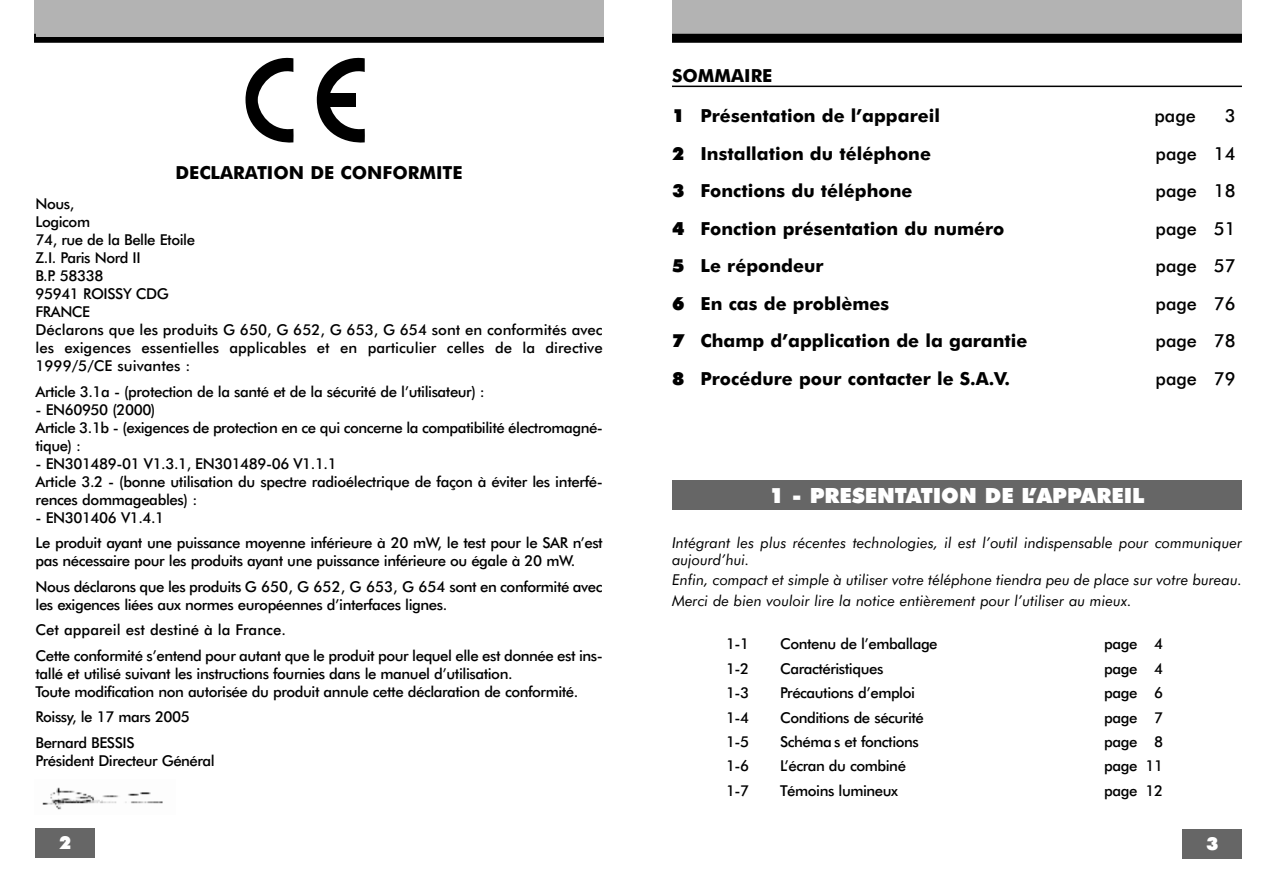
<style>
.page{position:relative;width:1276px;height:893px;background:#fff}
.page>*{position:absolute;margin:0;border:0;box-sizing:border-box;transform-origin:0 0}
.t1{font:900 21px "Futura BT";color:#fff}
.t2{font:700 18px "Futura BT";color:#000}
.t3{font:500 18px "Futura BT";color:#000}
.t4{font:900 18px "Futura BT";color:#fff}
.t5{font:500 15px/18px "Futura BT";letter-spacing:-.03em;color:#000}
.t6{font:italic 15px/16.5px "Futura BT";color:#000}
.t7{font:500 15px/18px "Futura BT";color:#000}
.s1{font-weight:900}
.s2{color:#fff}
</style>
<div class="page">
<svg style="left:34px;top:34px;width:570px;height:9px;background:#212121"></svg>
<div style="left:1182px;top:829px;width:60px;height:30px;background:#666"></div>
<div style="left:672px;top:0;width:570px;height:38px;background:#b3b3b3"></div>
<div style="left:672px;top:34px;width:570px;height:9px;background:#000"></div>
<hr style="left:672px;top:86px;width:570px;height:1px;background:#000">
<div style="left:36px;top:828px;width:59px;height:29px;background:#666"></div>
<div style="left:36px;top:0;width:567px;height:36px;background:#b3b3b3"></div>
<svg style="left:316px;top:57px;width:49px;height:86px"></svg>
<svg style="left:245px;top:57px;width:49px;height:86px"></svg>
<img style="left:42px;top:787px;width:121px;height:23px">
<div style="left:672px;top:480px;width:570px;height:30px;background:#666"></div>
<p class="t2" style="left:175px;top:166px;width:289px">DECLARATION DE CONFORMITE</p>
<p class="t7" style="left:36px;top:196px;width:569px">Nous,<br>Logicom<br>74, rue de la Belle Etoile<br>Z.I. Paris Nord II<br>B.P. 58338<br>95941 ROISSY CDG<br>FRANCE<br>Déclarons que les produits G 650, G 652, G 653, G 654 sont en conformités avec les exigences essentielles applicables et en particulier celles de la directive<br>1999/5/CE suivantes :</p>
<p class="t5" style="left:36px;top:384px;width:451px">Article 3.1a - (protection de la santé et de la sécurité de l’utilisateur) :</p>
<p class="t5" style="left:36px;top:402px;width:569px">- EN60950 (2000)<br>Article 3.1b - (exigences de protection en ce qui concerne la compatibilité électromagné&shy;tique) :</p>
<p class="t5" style="left:36px;top:456px;width:569px">- EN301489-01 V1.3.1, EN301489-06 V1.1.1<br>Article 3.2 - (bonne utilisation du spectre radioélectrique de façon à éviter les interfé&shy;rences dommageables) :</p>
<p class="t5" style="left:36px;top:506px;width:569px;line-height:25.5px">- EN301406 V1.4.1<br>Le produit ayant une puissance moyenne inférieure à 20 mW, le test pour le SAR n’est</p>
<p class="t5" style="left:36px;top:549px;width:568px;line-height:25.5px">pas nécessaire pour les produits ayant une puissance inférieure ou égale à 20 mW.<br>Nous déclarons que les produits G 650, G 652, G 653, G 654 sont en conformité avec</p>
<p class="t5" style="left:36px;top:593px;width:569px;line-height:25.5px">les exigences liées aux normes européennes d’interfaces lignes.<br>Cet appareil est destiné à la France.<br>Cette conformité s’entend pour autant que le produit pour lequel elle est donnée est ins-</p>
<p class="t5" style="left:36px;top:666px;width:544px">tallé et utilisé suivant les instructions fournies dans le manuel d’utilisation.<br>Toute modification non autorisée du produit annule cette déclaration de conformité.</p>
<p class="t5" style="left:36px;top:705px;width:156px;line-height:25.5px">Roissy, le 17 mars 2005<br>Bernard BESSIS</p>
<p class="t5" style="left:36px;top:753px;width:181px">Président Directeur Général</p>
<p class="t4" style="left:59px;top:835px;width:14px">2</p>
<p class="t2" style="left:672px;top:68px;width:102px">SOMMAIRE</p>
<p class="t2" style="left:672px;top:109px;width:269px"><span class="s1">1</span> Présentation de l’appareil</p>
<p class="t3" style="left:1154px;top:109px;width:83px">page <span class="s2">0</span> 3</p>
<p class="t2" style="left:672px;top:146px;width:260px"><span class="s1">2</span> Installation du téléphone</p>
<p class="t3" style="left:1155px;top:146px;width:82px">page <span class="s2">0</span>14</p>
<p class="t2" style="left:672px;top:184px;width:242px"><span class="s1">3</span> Fonctions du téléphone</p>
<p class="t3" style="left:1155px;top:184px;width:82px">page <span class="s2">0</span>18</p>
<p class="t2" style="left:672px;top:221px;width:334px"><span class="s1">4</span> Fonction présentation du numéro</p>
<p class="t3" style="left:1155px;top:221px;width:82px">page <span class="s2">0</span>51</p>
<p class="t2" style="left:672px;top:259px;width:153px"><span class="s1">5</span> Le répondeur</p>
<p class="t3" style="left:1155px;top:259px;width:82px">page <span class="s2">0</span>57</p>
<p class="t2" style="left:672px;top:296px;width:219px"><span class="s1">6</span> En cas de problèmes</p>
<p class="t3" style="left:1155px;top:296px;width:82px">page <span class="s2">0</span>76</p>
<p class="t2" style="left:672px;top:334px;width:357px"><span class="s1">7</span> Champ d’application de la garantie</p>
<p class="t3" style="left:1155px;top:334px;width:82px">page <span class="s2">0</span>78</p>
<p class="t2" style="left:672px;top:371px;width:339px"><span class="s1">8</span> Procédure pour contacter le S.A.V.</p>
<p class="t3" style="left:1155px;top:371px;width:82px">page <span class="s2">0</span>79</p>
<h1 class="t1" style="left:769px;top:487px;width:377px">1 - PRESENTATION DE L’APPAREIL</h1>
<p class="t6" style="left:672px;top:536px;width:571px">Intégrant les plus récentes technologies, il est l’outil indispensable pour communiquer aujourd’hui.</p>
<p class="t6" style="left:672px;top:571px;width:571px;line-height:20.7px">Enfin, compact et simple à utiliser votre téléphone tiendra peu de place sur votre bureau.<br>Merci de bien vouloir lire la notice entièrement pour l’utiliser au mieux.</p>
<p class="t5" style="left:726px;top:636px;width:25px">1-1</p>
<p class="t5" style="left:780px;top:636px;width:159px">Contenu de l’emballage</p>
<p class="t5" style="left:1104px;top:636px;width:60px">page 4</p>
<p class="t5" style="left:726px;top:661px;width:25px">1-2</p>
<p class="t5" style="left:780px;top:661px;width:105px">Caractéristiques</p>
<p class="t5" style="left:1104px;top:661px;width:61px">page 4</p>
<p class="t5" style="left:726px;top:685px;width:25px">1-3</p>
<p class="t5" style="left:780px;top:685px;width:136px">Précautions d’emploi</p>
<p class="t5" style="left:1104px;top:685px;width:61px">page 6</p>
<p class="t5" style="left:726px;top:709px;width:25px">1-4</p>
<p class="t5" style="left:780px;top:709px;width:145px">Conditions de sécurité</p>
<p class="t5" style="left:1104px;top:709px;width:61px">page 7</p>
<p class="t5" style="left:726px;top:734px;width:25px">1-5</p>
<p class="t5" style="left:780px;top:734px;width:140px">Schéma s et fonctions</p>
<p class="t5" style="left:1104px;top:734px;width:60px">page 8</p>
<p class="t5" style="left:726px;top:758px;width:25px">1-6</p>
<p class="t5" style="left:780px;top:758px;width:127px">L’écran du combiné</p>
<p class="t5" style="left:1104px;top:758px;width:61px">page 11</p>
<p class="t5" style="left:726px;top:783px;width:25px">1-7</p>
<p class="t5" style="left:780px;top:783px;width:119px">Témoins lumineux</p>
<p class="t5" style="left:1104px;top:783px;width:61px">page 12</p>
<p class="t4" style="left:1206px;top:837px;width:14px">3</p>
</div>
